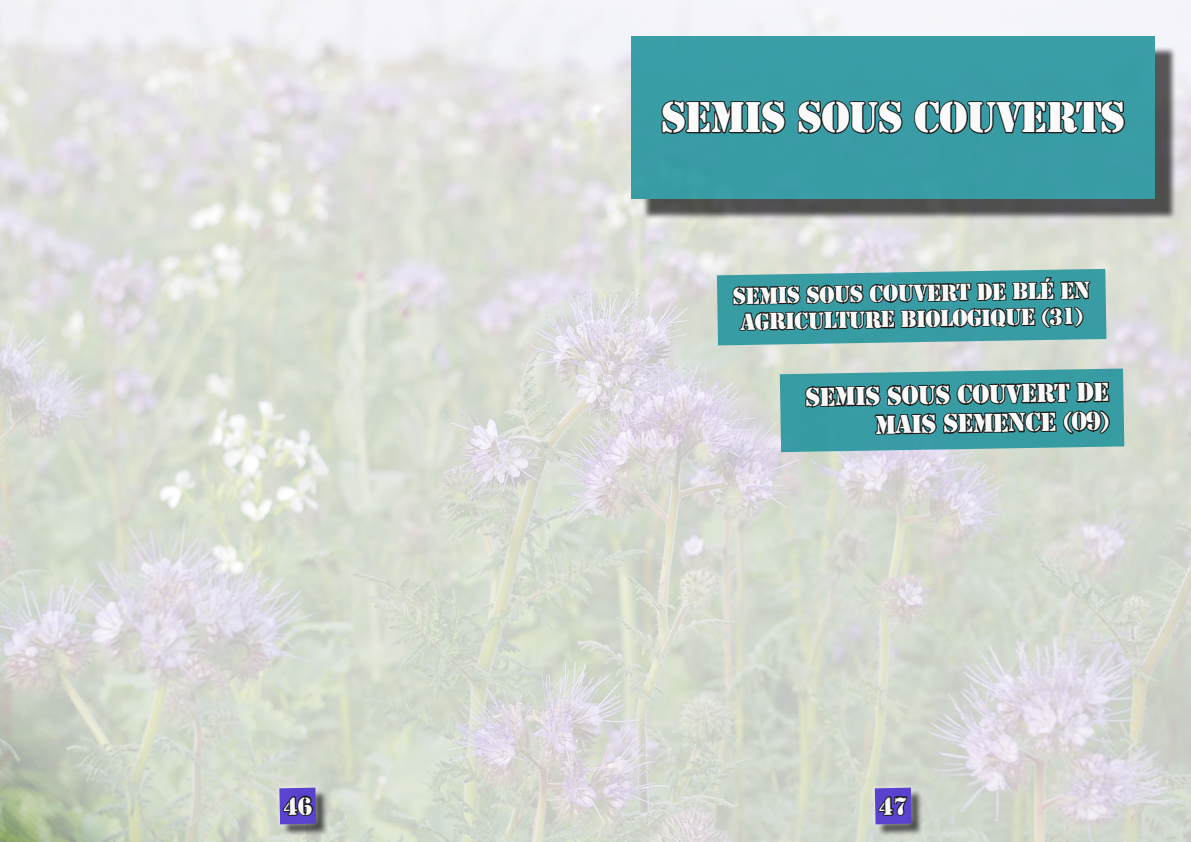
<style>
.page{position:relative;width:1191px;height:842px;background:#fff}
.page>*{position:absolute;margin:0;border:0;box-sizing:border-box;transform-origin:0 0}
.t1{font:40px "Stencil Std";letter-spacing:-.03em;color:#fff}
.t2{font:24px/28.8px "Stencil Std";color:#fff;text-align:right}
.t3{font:21.6px/25.9px "Stencil Std";color:#fff;text-align:center}
</style>
<div class="page">
<img style="left:0;top:0;width:1191px;height:842px">
<div style="left:281px;top:789px;width:48px;height:48px;background:#000;opacity:.75"></div>
<div style="left:876px;top:789px;width:48px;height:48px;background:#000;opacity:.75"></div>
<div style="left:642px;top:47px;width:534px;height:173px;background:#000;opacity:.75"></div>
<div style="left:631px;top:36px;width:524px;height:162px;background:#399da6"></div>
<svg style="left:661px;top:100px;width:125px;height:34px"></svg>
<svg style="left:797px;top:100px;width:106px;height:34px"></svg>
<svg style="left:914px;top:100px;width:211px;height:34px"></svg>
<svg style="left:717px;top:268px;width:389px;height:79px;background:#438488"></svg>
<svg style="left:780px;top:367px;width:344px;height:86px;background:#418589"></svg>
<svg style="left:272px;top:777px;width:51px;height:65px;background:#8c88aa"></svg>
<svg style="left:868px;top:777px;width:50px;height:54px;background:#817aa9"></svg>
<h1 class="t1" style="left:661px;top:91px;width:466px">SEMIS SOUS COUVERTs</h1>
<p class="t3" style="left:732px;top:283px;width:359px;rotate:-1deg">Semis sous couvert de blé en<br>Agriculture biologique (31)</p>
<p class="t2" style="left:805px;top:383px;width:305px;rotate:-1deg">Semis sous couvert de<br>MAIS semence (09)</p>
</div>
